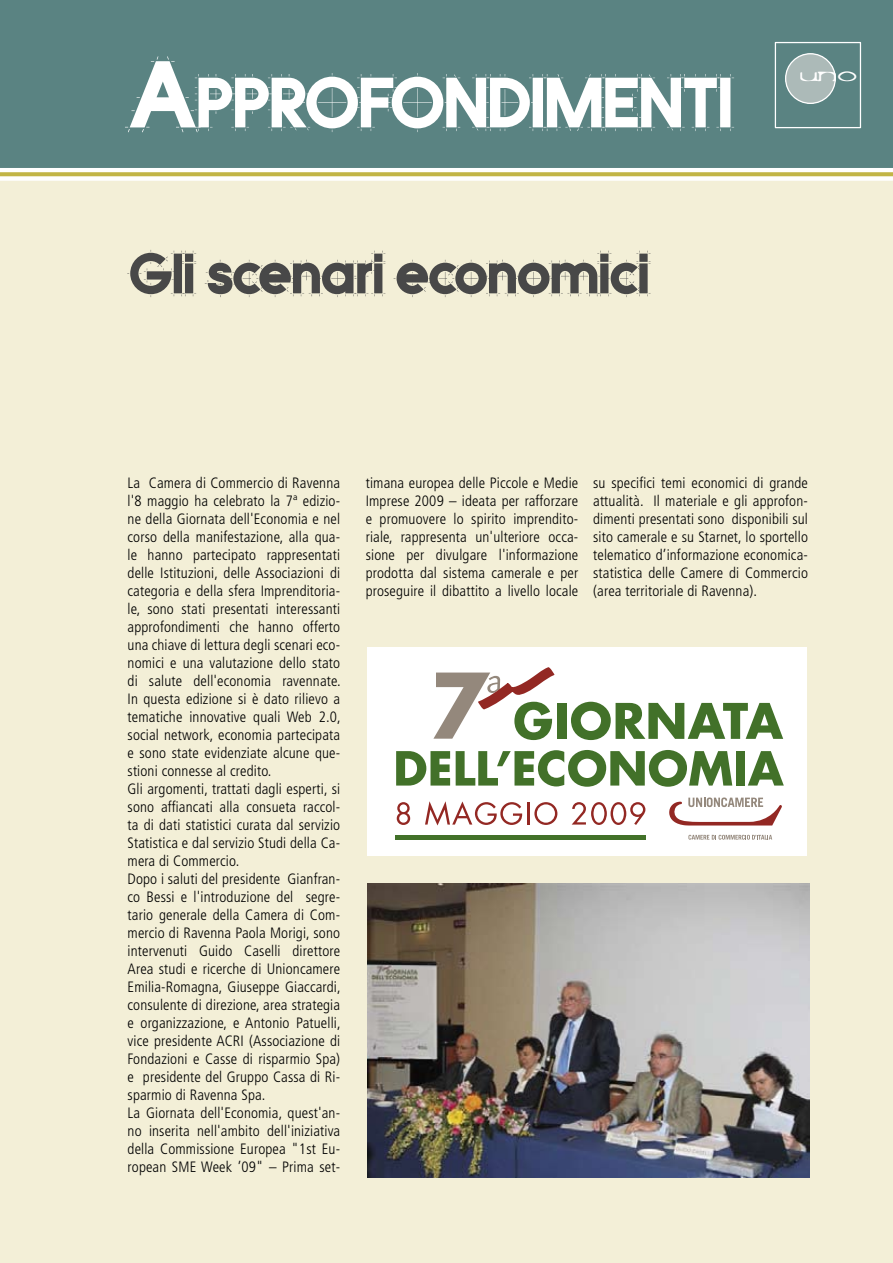
<style>
.page{position:relative;width:893px;height:1263px;background:#fff}
.page>*{position:absolute;margin:0;border:0;box-sizing:border-box;transform-origin:0 0}
.t1{font:78.75px "Quicksans Accurate ICG Solid";letter-spacing:-.035em;color:#fff}
.t2{font:63px "Quicksans Accurate ICG Solid";letter-spacing:-.035em;color:#484848}
.t3{font:300 condensed 15px/18px "Frutiger LT Std";letter-spacing:.01em;color:#000;text-align:justify}
.t4{font:300 expanded 15px "Achilles Blur";color:#fff}
.s1{font-size:105px}
</style>
<div class="page">
<div style="left:0;top:175px;width:893px;height:1088px;background:#f3efd7"></div>
<div style="left:0;top:0;width:893px;height:170px;background:#5a8382"></div>
<hr style="left:0;top:168px;width:893px;height:4px;background:#fff">
<svg style="left:0;top:172px;width:893px;height:4px;fill:#c2b546"></svg>
<div style="left:0;top:176px;width:893px;height:5px;background:#fff"></div>
<div style="left:775px;top:42px;width:86px;height:86px;border:1px solid #fff"></div>
<svg style="left:786px;top:54px;width:49px;height:49px"></svg>
<div style="left:785px;top:53px;width:51px;height:51px;border:1px solid #fff;border-radius:50%"></div>
<div style="left:367px;top:648px;width:439px;height:208px;background:#fff"></div>
<div style="left:557px;top:703px;width:9px;height:36px;background:#427129"></div>
<svg style="left:571px;top:702px;width:212px;height:38px"></svg>
<svg style="left:396px;top:751px;width:54px;height:34px"></svg>
<svg style="left:456px;top:750px;width:276px;height:37px"></svg>
<div style="left:736px;top:751px;width:9px;height:34px;background:#427129"></div>
<svg style="left:748px;top:751px;width:36px;height:34px"></svg>
<svg style="left:669px;top:797px;width:113px;height:28px"></svg>
<svg style="left:688px;top:835px;width:84px;height:5px"></svg>
<hr style="left:396px;top:835px;width:250px;height:4px;background:#427129">
<svg style="left:397px;top:802px;width:13px;height:23px"></svg>
<svg style="left:425px;top:801px;width:97px;height:24px"></svg>
<hr style="left:527px;top:802px;width:3px;height:22px;background:#932823">
<svg style="left:534px;top:802px;width:23px;height:23px"></svg>
<svg style="left:572px;top:802px;width:73px;height:23px"></svg>
<svg style="left:433px;top:667px;width:122px;height:73px"></svg>
<img style="left:367px;top:883px;width:442px;height:295px">
<h1 class="t1" style="left:128px;top:49px;width:608px"><span class="s1">A</span>PPROFONDIMENTI</h1>
<h2 class="t2" style="left:128px;top:231px;width:523px">Gli scenari economici</h2>
<p class="t4" style="left:799px;top:62px;width:59px">UNO</p>
<p class="t3" style="left:128px;top:473px;width:215px;text-align:left">La Camera di Commercio di Ravenna l'8 maggio ha celebrato la 7ª edizio&shy;ne della Giornata dell'Economia e nel corso della manifestazione, alla qua&shy;le hanno partecipato rappresentati delle Istituzioni, delle Associazioni di categoria e della sfera Imprenditoria&shy;le, sono stati presentati interessanti approfondimenti che hanno offerto una chiave di lettura degli scenari eco&shy;nomici e una valutazione dello stato di salute dell'economia ravennate.<br>In questa edizione si è dato rilievo a tematiche innovative quali Web 2.0, social network, economia partecipata e sono state evidenziate alcune que&shy;stioni connesse al credito.<br>Gli argomenti, trattati dagli esperti, si sono affiancati alla consueta raccol&shy;ta di dati statistici curata dal servizio Statistica e dal servizio Studi della Ca&shy;mera di Commercio.<br>Dopo i saluti del presidente Gianfran&shy;co Bessi e l'introduzione del segre&shy;tario generale della Camera di Com&shy;mercio di Ravenna Paola Morigi, sono intervenuti Guido Caselli direttore Area studi e ricerche di Unioncamere Emilia-Romagna, Giuseppe Giaccardi, consulente di direzione, area strategia e organizzazione, e Antonio Patuelli, vice presidente ACRI (Associazione di Fondazioni e Casse di risparmio Spa) e presidente del Gruppo Cassa di Ri&shy;sparmio di Ravenna Spa.<br>La Giornata dell'Economia, quest'an&shy;no inserita nell'ambito dell'iniziativa della Commissione Europea "1st Eu&shy;ropean SME Week ’09" – Prima set-</p>
<p class="t3" style="left:366px;top:473px;width:214px">timana europea delle Piccole e Medie Imprese 2009 – ideata per rafforzare e promuovere lo spirito imprendito&shy;riale, rappresenta un'ulteriore occa&shy;sione per divulgare l'informazione prodotta dal sistema camerale e per proseguire il dibattito a livello locale</p>
<p class="t3" style="left:593px;top:473px;width:216px">su specifici temi economici di grande attualità. Il materiale e gli approfon&shy;dimenti presentati sono disponibili sul sito camerale e su Starnet, lo sportello telematico d’informazione economica&shy;statistica delle Camere di Commercio (area territoriale di Ravenna).</p>
</div>
